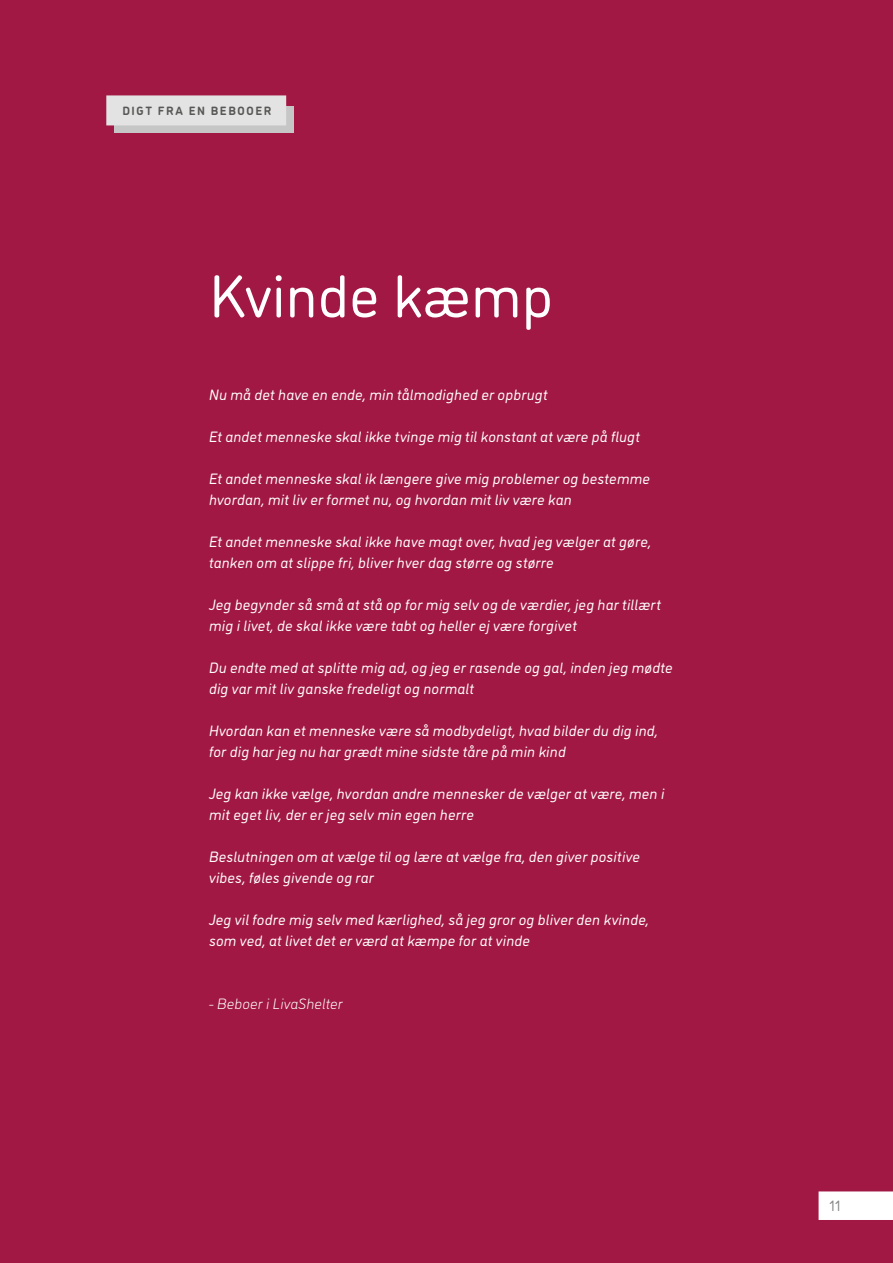
<style>
.page{position:relative;width:893px;height:1263px;background:#a21844}
.page>*{position:absolute;margin:0;border:0;box-sizing:border-box;transform-origin:0 0}
.t1{font:60px "DI Nosaur";color:#fff}
.t2{font:italic 15px/21px "DI Nosaur";letter-spacing:.01em;color:#fff}
.t3{font:italic 300 15px "DI Nosaur";letter-spacing:.005em;color:#fff}
.t4{font:15px "DI Nosaur";color:#878787}
.t5{font:700 12px "DI Nosaur";letter-spacing:.135em;color:#575756}
</style>
<div class="page">
<div style="left:114px;top:106px;width:179px;height:27px;background:#c6c6c6"></div>
<div style="left:106px;top:95px;width:180px;height:30px;background:#e3e3e3"></div>
<div style="left:819px;top:1191px;width:74px;height:29px;background:#fff"></div>
<p class="t5" style="left:122px;top:102px;width:151px">DIGT FRA EN BEBOOER</p>
<h1 class="t1" style="left:209px;top:253px;width:346px">Kvinde kæmp</h1>
<p class="t2" style="left:209px;top:383px;width:340px">Nu må det have en ende, min tålmodighed er opbrugt</p>
<p class="t2" style="left:209px;top:425px;width:432px">Et andet menneske skal ikke tvinge mig til konstant at være på flugt</p>
<p class="t2" style="left:209px;top:467px;width:443px">Et andet menneske skal ik længere give mig problemer og bestemme hvordan, mit liv er formet nu, og hvordan mit liv være kan</p>
<p class="t2" style="left:209px;top:530px;width:444px">Et andet menneske skal ikke have magt over, hvad jeg vælger at gøre, tanken om at slippe fri, bliver hver dag større og større</p>
<p class="t2" style="left:209px;top:593px;width:454px">Jeg begynder så små at stå op for mig selv og de værdier, jeg har tillært mig i livet, de skal ikke være tabt og heller ej være forgivet</p>
<p class="t2" style="left:209px;top:656px;width:465px">Du endte med at splitte mig ad, og jeg er rasende og gal, inden jeg mødte dig var mit liv ganske fredeligt og normalt</p>
<p class="t2" style="left:209px;top:719px;width:451px">Hvordan kan et menneske være så modbydeligt, hvad bilder du dig ind, for dig har jeg nu har grædt mine sidste tåre på min kind</p>
<p class="t2" style="left:209px;top:782px;width:457px">Jeg kan ikke vælge, hvordan andre mennesker de vælger at være, men i mit eget liv, der er jeg selv min egen herre</p>
<p class="t2" style="left:209px;top:845px;width:433px">Beslutningen om at vælge til og lære at vælge fra, den giver positive vibes, føles givende og rar</p>
<p class="t2" style="left:209px;top:908px;width:442px">Jeg vil fodre mig selv med kærlighed, så jeg gror og bliver den kvinde, som ved, at livet det er værd at kæmpe for at vinde</p>
<p class="t3" style="left:209px;top:993px;width:135px">- Beboer i LivaShelter</p>
<p class="t4" style="left:829px;top:1195px;width:13px">11</p>
</div>
